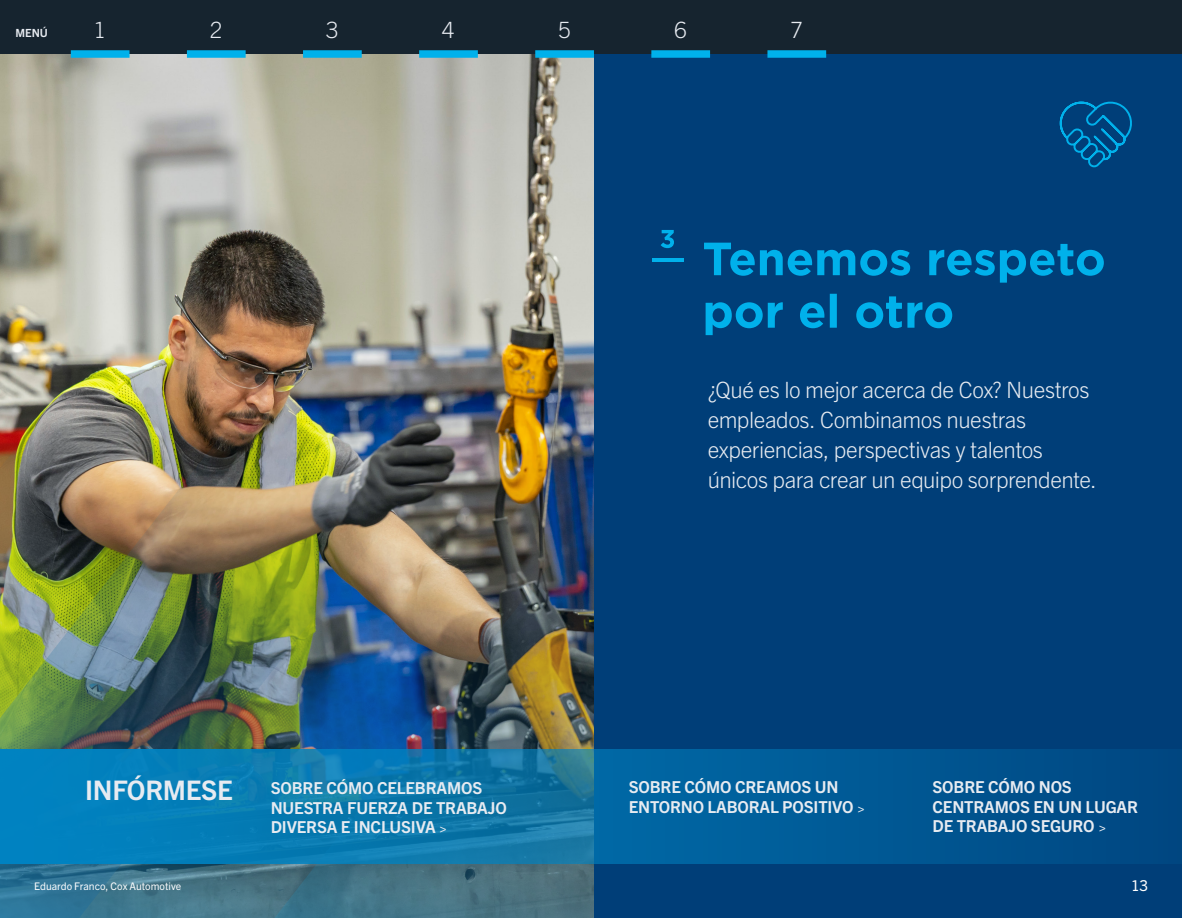
<style>
.page{position:relative;width:1182px;height:918px;background:#fff}
.page>*{position:absolute;margin:0;border:0;box-sizing:border-box;transform-origin:0 0}
.t1{font:700 27px "Trade Gothic Next LT Pro";letter-spacing:-.01em;color:#e7ebf1}
.t2{font:300 22.5px/30px "Trade Gothic Next LT Pro";letter-spacing:-.02em;color:#e7ebf1}
.t3{font:700 16.5px/19.5px "Trade Gothic Next LT Pro";letter-spacing:-.01em;color:#e7ebf1}
.t4{font:15px "Trade Gothic Next LT Pro";color:#fff}
.t5{font:700 11.25px "Trade Gothic Next LT Pro";color:#e7ebf1}
.t6{font:10.5px "Trade Gothic Next LT Pro";color:#fbfcfd}
.s1{font-size:13.5px}
</style>
<div class="page">
<img style="left:0;top:54px;width:594px;height:229px">
<img style="left:507px;top:283px;width:87px;height:226px">
<img style="left:0;top:283px;width:507px;height:635px">
<img style="left:0;top:283px;width:90px;height:203px">
<img style="left:264px;top:509px;width:330px;height:409px">
<div style="left:594px;top:53px;width:587px;height:865px;background:#003e78"></div>
<svg style="left:1059px;top:101px;width:73px;height:67px"></svg>
<hr style="left:651px;top:258px;width:32px;height:3px;background:#00b1eb">
<svg style="left:660px;top:230px;width:14px;height:18px"></svg>
<svg style="left:705px;top:294px;width:247px;height:41px"></svg>
<svg style="left:704px;top:243px;width:399px;height:40px"></svg>
<svg style="left:0;top:750px;width:1153px;height:114px;background:#056aa3"></svg>
<div style="left:0;top:0;width:1181px;height:54px;background:#16242f"></div>
<div style="left:71px;top:50px;width:58px;height:8px;background:#00b1eb"></div>
<div style="left:303px;top:50px;width:59px;height:8px;background:#00b1eb"></div>
<div style="left:419px;top:50px;width:59px;height:8px;background:#00b1eb"></div>
<div style="left:535px;top:50px;width:59px;height:8px;background:#00b1eb"></div>
<div style="left:651px;top:50px;width:59px;height:8px;background:#00b1eb"></div>
<div style="left:767px;top:50px;width:59px;height:8px;background:#00b1eb"></div>
<div style="left:187px;top:50px;width:58px;height:8px;background:#00b1eb"></div>
<p class="t5" style="left:16px;top:25px;width:34px">MENÚ</p>
<h2 class="t2" style="left:94px;top:14px;width:14px">1</h2>
<h2 class="t2" style="left:210px;top:14px;width:14px">2</h2>
<h2 class="t2" style="left:326px;top:14px;width:14px">3</h2>
<h2 class="t2" style="left:442px;top:14px;width:14px">4</h2>
<h2 class="t2" style="left:558px;top:14px;width:14px">5</h2>
<h2 class="t2" style="left:674px;top:14px;width:14px">6</h2>
<h2 class="t2" style="left:790px;top:14px;width:14px">7</h2>
<h1 class="t1" style="left:85px;top:772px;width:149px">INFÓRMESE</h1>
<p class="t3" style="left:271px;top:778px;width:237px">SOBRE CÓMO CELEBRAMOS<br>NUESTRA FUERZA DE TRABAJO<br>DIVERSA E INCLUSIVA <span class="s1">&gt;</span></p>
<h2 class="t2" style="left:707px;top:374px;width:390px">¿Qué es lo mejor acerca de Cox? Nuestros empleados. Combinamos nuestras experiencias, perspectivas y talentos únicos para crear un equipo sorprendente.</h2>
<p class="t3" style="left:628px;top:776px;width:238px">SOBRE CÓMO CREAMOS UN<br>ENTORNO LABORAL POSITIVO <span class="s1">&gt;</span></p>
<p class="t3" style="left:932px;top:776px;width:207px">SOBRE CÓMO NOS<br>CENTRAMOS EN UN LUGAR<br>DE TRABAJO SEGURO <span class="s1">&gt;</span></p>
<p class="t6" style="left:34px;top:879px;width:148px">Eduardo Franco, Cox Automotive</p>
<p class="t4" style="left:1131px;top:875px;width:18px">13</p>
</div>
